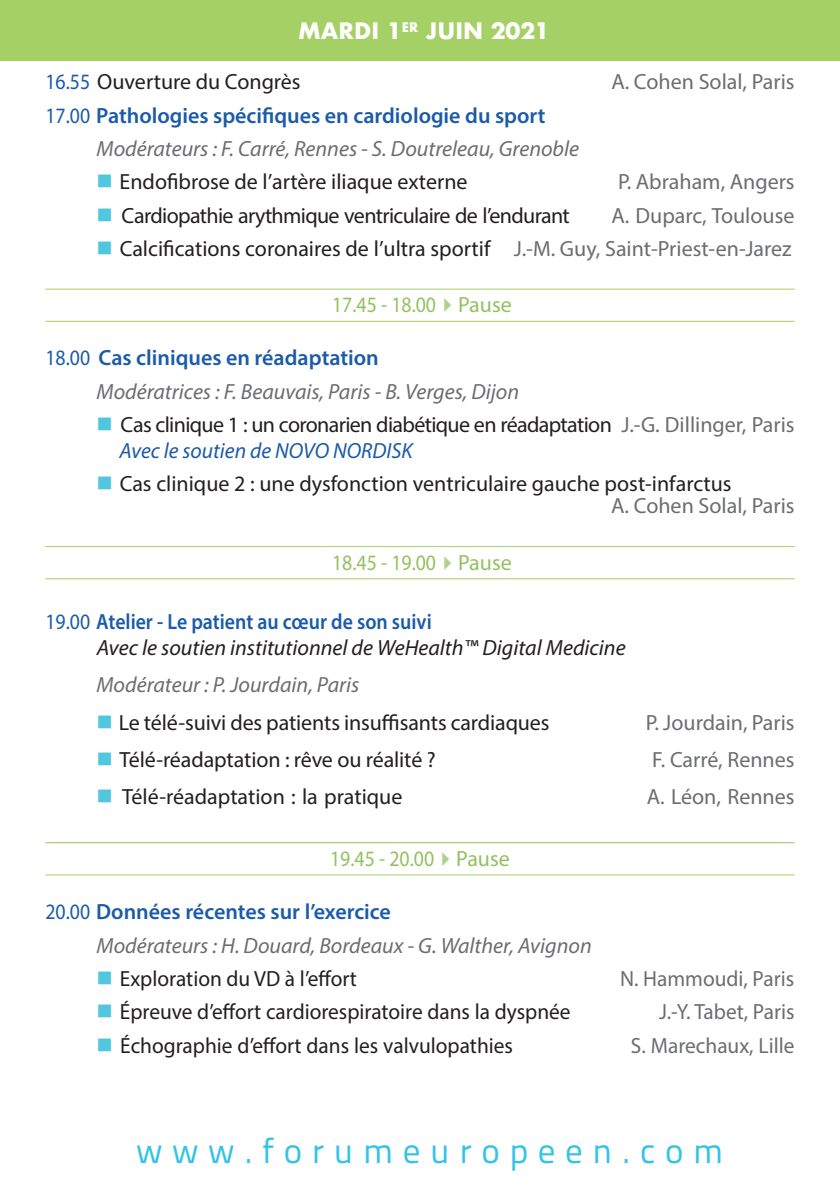
<style>
.page{position:relative;width:840px;height:1191px;background:#fff}
.page>*{position:absolute;margin:0;border:0;box-sizing:border-box;transform-origin:0 0}
.t1{font:35px "Titillium Text 22 L";letter-spacing:.275em;color:#32c3e8}
.t2{font:22px/22px "Myriad Pro";color:#231f20}
.t3{font:italic 22px/33.4px "Myriad Pro";color:#6c6d70}
.t4{font:22px/26px "Myriad Pro";letter-spacing:-.03em;color:#231f20}
.t5{font:22px "Myriad Pro";color:#6c6d70}
.t6{font:italic 22px/26px "Myriad Pro";color:#231f20}
.t7{font:22px "Myriad Pro";color:#93c160;scale:.9 1}
.t8{font:700 22px "Futura";color:#fff}
.s1{color:#1b5ba8}
.s2{font-style:normal;color:#1b5ba8}
.s3{font-weight:600;font-style:normal;color:#1b5ba8}
.s4{color:#51c6dd}
.s5{color:#6c6d70}
.s6{color:#b1d08d}
.s7{font-style:italic;color:#1b5ba8}
</style>
<div class="page">
<div style="left:0;top:0;width:839px;height:61px;background:#a5d066"></div>
<hr style="left:45px;top:289px;width:749px;height:1px;background:#a5d066">
<hr style="left:45px;top:321px;width:749px;height:1px;background:#a5d066">
<hr style="left:45px;top:546px;width:749px;height:1px;background:#a5d066">
<hr style="left:45px;top:578px;width:749px;height:1px;background:#a5d066">
<hr style="left:45px;top:842px;width:749px;height:1px;background:#93c160">
<hr style="left:45px;top:874px;width:749px;height:1px;background:#a5d066">
<p class="t8" style="left:298px;top:15px;width:252px">MARDI 1<sup>ER</sup> JUIN 2021</p>
<p class="t2" style="left:45px;top:70px;width:256px"><span class="s1">16.55</span> Ouverture du Congrès</p>
<p class="t5" style="left:611px;top:68px;width:185px">A. Cohen Solal, Paris</p>
<p class="t3" style="left:96px;top:98px;width:484px;text-indent:-51px"><span class="s2">17.00</span> <span class="s3">Pathologies spécifiques en cardiologie du sport<br></span>Modérateurs : F. Carré, Rennes - S. Doutreleau, Grenoble</p>
<p class="t2" style="left:96px;top:170px;width:372px"><span class="s4">■</span> Endofibrose de l’artère iliaque externe</p>
<p class="t5" style="left:617px;top:168px;width:178px">P. Abraham, Angers</p>
<p class="t4" style="left:96px;top:202px;width:474px"><span class="s4">■</span> Cardiopathie arythmique ventriculaire de l’endurant</p>
<p class="t5" style="left:611px;top:202px;width:184px">A. Duparc, Toulouse</p>
<p class="t2" style="left:96px;top:237px;width:696px"><span class="s4">■</span> Calcifications coronaires de l’ultra sportif <span class="s5">J.-M. Guy, Saint-Priest-en-Jarez</span></p>
<p class="t7" style="left:332px;top:291px;width:201px">17.45 - 18.00<span class="s6">✔</span>Pause</p>
<p class="t3" style="left:96px;top:341px;width:424px;text-indent:-51px"><span class="s2">18.00</span> <span class="s3">Cas cliniques en réadaptation<br></span>Modératrices : F. Beauvais, Paris - B. Verges, Dijon</p>
<p class="t4" style="left:119px;top:411px;width:676px;text-indent:-23px"><span class="s4">■</span> Cas clinique 1 : un coronarien diabétique en réadaptation <span class="s5">J.-G. Dillinger, Paris<br></span><span class="s7">Avec le soutien de NOVO NORDISK</span></p>
<p class="t2" style="left:610px;top:473px;width:185px;text-indent:-514px"><span class="s4">■</span> Cas clinique 2 : une dysfonction ventriculaire gauche post-infarctus<br><span class="s5">A. Cohen Solal, Paris</span></p>
<p class="t7" style="left:332px;top:549px;width:201px">18.45 - 19.00<span class="s6">✔</span>Pause</p>
<p class="t6" style="left:97px;top:608px;width:530px;text-indent:-51px"><span class="s2">19.00</span> <span class="s3">Atelier - Le patient au cœur de son suivi<br></span>Avec le soutien institutionnel de WeHealth™ Digital Medicine</p>
<p class="t3" style="left:96px;top:667px;width:264px">Modérateur : P. Jourdain, Paris</p>
<p class="t2" style="left:96px;top:711px;width:454px"><span class="s4">■</span> Le télé-suivi des patients insuffisants cardiaques</p>
<p class="t5" style="left:645px;top:708px;width:150px">P. Jourdain, Paris</p>
<p class="t2" style="left:96px;top:748px;width:340px"><span class="s4">■</span> Télé-réadaptation : rêve ou réalité ?</p>
<p class="t5" style="left:652px;top:746px;width:144px">F. Carré, Rennes</p>
<p class="t2" style="left:96px;top:785px;width:307px"><span class="s4">■</span> Télé-réadaptation : la pratique</p>
<p class="t5" style="left:646px;top:783px;width:149px">A. Léon, Rennes</p>
<p class="t7" style="left:330px;top:845px;width:201px">19.45 - 20.00<span class="s6">✔</span>Pause</p>
<p class="t3" style="left:96px;top:895px;width:496px;text-indent:-51px"><span class="s2">20.00</span> <span class="s3">Données récentes sur l’exercice<br></span>Modérateurs : H. Douard, Bordeaux - G. Walther, Avignon</p>
<p class="t2" style="left:96px;top:967px;width:262px"><span class="s4">■</span> Exploration du VD à l’effort</p>
<p class="t5" style="left:619px;top:965px;width:175px">N. Hammoudi, Paris</p>
<p class="t2" style="left:96px;top:1000px;width:475px"><span class="s4">■</span> Épreuve d’effort cardiorespiratoire dans la dyspnée</p>
<p class="t5" style="left:658px;top:998px;width:137px">J.-Y. Tabet, Paris</p>
<p class="t2" style="left:96px;top:1034px;width:418px"><span class="s4">■</span> Échographie d’effort dans les valvulopathies</p>
<p class="t5" style="left:630px;top:1031px;width:165px">S. Marechaux, Lille</p>
<h1 class="t1" style="left:136px;top:1124px;width:588px">www.forumeuropeen.com</h1>
</div>
